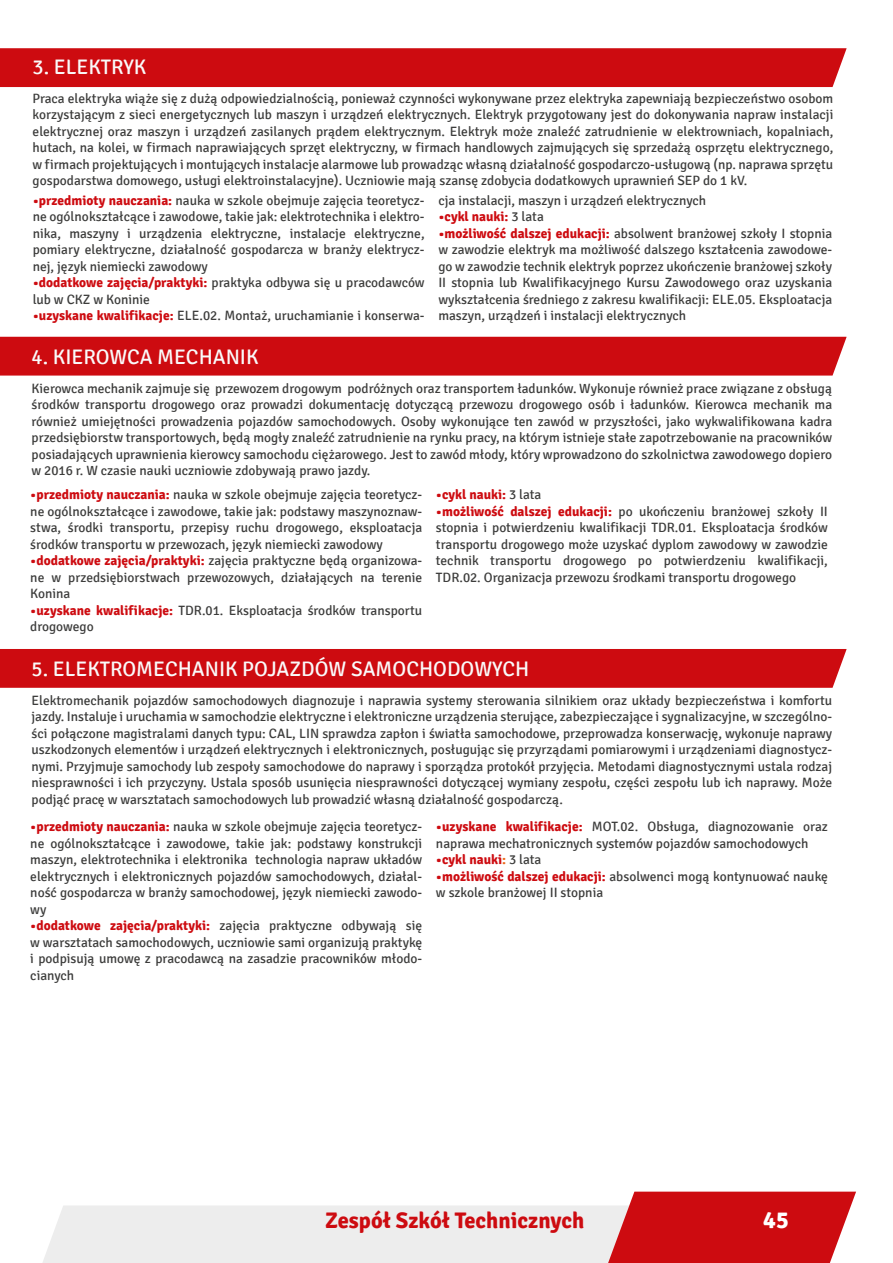
<style>
.page{position:relative;width:893px;height:1263px;background:#fff}
.page>*{position:absolute;margin:0;border:0;box-sizing:border-box;transform-origin:0 0}
.t1{font:700 24px "Signika";color:#fff}
.t2{font:700 22.5px "Signika";color:#cd0b10}
.t3{font:21px "Signika";color:#fafafa}
.t4{font:13.5px/16.5px "Signika";color:#3c3c3b;text-align:justify}
.t5{font:700 13.5px "Signika";color:#cd0b10}
.s1{font-weight:700;color:#cd0b10}
.s2{font-weight:400;color:#3c3c3b}
.s3{color:#ec671b}
</style>
<div class="page">
<div style="left:0;top:48px;width:846px;height:39px;background:#cd0b10"></div>
<div style="left:0;top:337px;width:846px;height:39px;background:#cd0b10"></div>
<div style="left:0;top:649px;width:846px;height:39px;background:#cd0b10"></div>
<svg style="left:43px;top:1191px;width:813px;height:72px"></svg>
<p class="t3" style="left:33px;top:55px;width:115px">3. ELEKTRYK</p>
<p class="t4" style="left:33px;top:90px;width:802px">Praca elektryka wiąże się z dużą odpowiedzialnością, ponieważ czynności wykonywane przez elektryka zapewniają bezpieczeństwo osobom korzystającym z sieci energetycznych lub maszyn i urządzeń elektrycznych. Elektryk przygotowany jest do dokonywania napraw instalacji elektrycznej oraz maszyn i urządzeń zasilanych prądem elektrycznym. Elektryk może znaleźć zatrudnienie w elektrowniach, kopalniach, hutach, na kolei, w firmach naprawiających sprzęt elektryczny, w firmach handlowych zajmujących się sprzedażą osprzętu elektrycznego, w firmach projektujących i montujących instalacje alarmowe lub prowadząc własną działalność gospodarczo-usługową (np. naprawa sprzętu gospodarstwa domowego, usługi elektroinstalacyjne). Uczniowie mają szansę zdobycia dodatkowych uprawnień SEP do 1 kV.</p>
<p class="t4" style="left:33px;top:192px;width:393px"><span class="s1">•przedmioty nauczania:</span> nauka w szkole obejmuje zajęcia teoretycz&shy;ne ogólnokształcące i zawodowe, takie jak: elektrotechnika i elektro&shy;nika, maszyny i urządzenia elektryczne, instalacje elektryczne, pomiary elektryczne, działalność gospodarcza w branży elektrycz&shy;nej, język niemiecki zawodowy</p>
<p class="t4" style="left:33px;top:275px;width:393px"><span class="s1">•dodatkowe zajęcia/praktyki:</span> praktyka odbywa się u pracodawców lub w CKZ w Koninie</p>
<p class="t4" style="left:33px;top:308px;width:393px"><span class="s1">•uzyskane kwalifikacje:</span> ELE.02. Montaż, uruchamianie i konserwa-</p>
<p class="t4" style="left:438px;top:192px;width:269px">cja instalacji, maszyn i urządzeń elektrycznych</p>
<p class="t5" style="left:438px;top:208px;width:107px">•cykl nauki: <span class="s2">3 lata</span></p>
<p class="t4" style="left:438px;top:225px;width:395px"><span class="s1">•możliwość dalszej edukacji:</span> absolwent branżowej szkoły I stopnia w zawodzie elektryk ma możliwość dalszego kształcenia zawodowe&shy;go w zawodzie technik elektryk poprzez ukończenie branżowej szkoły II stopnia lub Kwalifikacyjnego Kursu Zawodowego oraz uzyskania wykształcenia średniego z zakresu kwalifikacji: ELE.05. Eksploatacja maszyn, urządzeń i instalacji elektrycznych</p>
<p class="t3" style="left:32px;top:345px;width:229px">4. KIEROWCA MECHANIK</p>
<p class="t4" style="left:32px;top:380px;width:802px">Kierowca mechanik zajmuje się przewozem drogowym podróżnych oraz transportem ładunków. Wykonuje również prace związane z obsługą środków transportu drogowego oraz prowadzi dokumentację dotyczącą przewozu drogowego osób i ładunków. Kierowca mechanik ma również umiejętności prowadzenia pojazdów samochodowych. Osoby wykonujące ten zawód w przyszłości, jako wykwalifikowana kadra przedsiębiorstw transportowych, będą mogły znaleźć zatrudnienie na rynku pracy, na którym istnieje stałe zapotrzebowanie na pracowników posiadających uprawnienia kierowcy samochodu ciężarowego. Jest to zawód młody, który wprowadzono do szkolnictwa zawodowego dopiero w 2016 r. W czasie nauki uczniowie zdobywają prawo jazdy.</p>
<p class="t4" style="left:30px;top:487px;width:393px"><span class="s1">•przedmioty nauczania:</span> nauka w szkole obejmuje zajęcia teoretycz&shy;ne ogólnokształcące i zawodowe, takie jak: podstawy maszynoznaw&shy;stwa, środki transportu, przepisy ruchu drogowego, eksploatacja środków transportu w przewozach, język niemiecki zawodowy</p>
<p class="t4" style="left:30px;top:553px;width:393px"><span class="s1">•dodatkowe zajęcia/praktyki:</span> zajęcia praktyczne będą organizowa&shy;ne w przedsiębiorstwach przewozowych, działających na terenie Konina</p>
<p class="t4" style="left:30px;top:602px;width:393px"><span class="s1">•uzyskane kwalifikacje:</span> TDR.01. Eksploatacja środków transportu drogowego</p>
<p class="t5" style="left:436px;top:487px;width:107px">•cykl nauki: <span class="s2">3 lata</span></p>
<p class="t4" style="left:436px;top:503px;width:393px"><span class="s1">•możliwość dalszej edukacji:</span> po ukończeniu branżowej szkoły II stopnia i potwierdzeniu kwalifikacji TDR.01. Eksploatacja środków transportu drogowego może uzyskać dyplom zawodowy w zawodzie technik transportu drogowego po potwierdzeniu kwalifikacji, TDR.02. Organizacja przewozu środkami transportu drogowego</p>
<p class="t3" style="left:32px;top:657px;width:499px">5. ELEKTROMECHANIK POJAZDÓW SAMOCHODOWYCH</p>
<p class="t4" style="left:32px;top:692px;width:802px">Elektromechanik pojazdów samochodowych diagnozuje i naprawia systemy sterowania silnikiem oraz układy bezpieczeństwa i komfortu jazdy. Instaluje i uruchamia w samochodzie elektryczne i elektroniczne urządzenia sterujące, zabezpieczające i sygnalizacyjne, w szczególno&shy;ści połączone magistralami danych typu: CAL, LIN sprawdza zapłon i światła samochodowe, przeprowadza konserwację, wykonuje naprawy uszkodzonych elementów i urządzeń elektrycznych i elektronicznych, posługując się przyrządami pomiarowymi i urządzeniami diagnostycz&shy;nymi. Przyjmuje samochody lub zespoły samochodowe do naprawy i sporządza protokół przyjęcia. Metodami diagnostycznymi ustala rodzaj niesprawności i ich przyczyny. Ustala sposób usunięcia niesprawności dotyczącej wymiany zespołu, części zespołu lub ich naprawy. Może podjąć pracę w warsztatach samochodowych lub prowadzić własną działalność gospodarczą.</p>
<p class="t4" style="left:30px;top:819px;width:393px"><span class="s1">•przedmioty nauczania:</span> nauka w szkole obejmuje zajęcia teoretycz&shy;ne ogólnokształcące i zawodowe, takie jak: podstawy konstrukcji maszyn, elektrotechnika i elektronika technologia napraw układów elektrycznych i elektronicznych pojazdów samochodowych, działal&shy;ność gospodarcza w branży samochodowej, język niemiecki zawodo&shy;wy</p>
<p class="t4" style="left:30px;top:918px;width:393px"><span class="s1">•dodatkowe zajęcia/praktyki:</span> zajęcia praktyczne odbywają się w warsztatach samochodowych, uczniowie sami organizują praktykę i podpisują umowę z pracodawcą na zasadzie pracowników młodo&shy;cianych</p>
<p class="t4" style="left:436px;top:818px;width:393px"><span class="s1">•uzyskane kwalifikacje:</span> MOT.02. Obsługa, diagnozowanie oraz naprawa mechatronicznych systemów pojazdów samochodowych</p>
<p class="t5" style="left:436px;top:851px;width:107px">•cykl nauki<span class="s3">:</span> <span class="s2">3 lata</span></p>
<p class="t4" style="left:436px;top:868px;width:393px"><span class="s1">•możliwość dalszej edukacji:</span> absolwenci mogą kontynuować naukę w szkole branżowej II stopnia</p>
<p class="t2" style="left:325px;top:1207px;width:261px">Zespół Szkół Technicznych</p>
<p class="t1" style="left:763px;top:1206px;width:27px">45</p>
</div>
